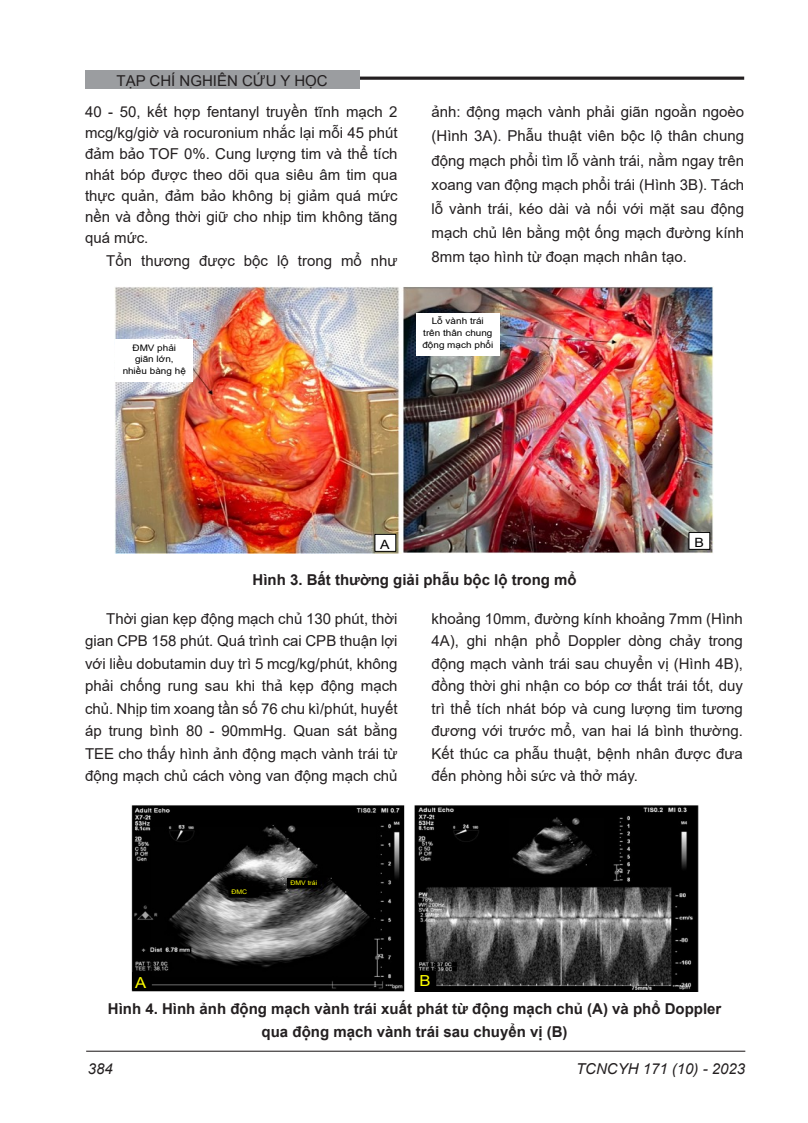
<style>
.page{position:relative;width:808px;height:1123px;background:#fff}
.page>*{position:absolute;margin:0;border:0;box-sizing:border-box;transform-origin:0 0}
.t1{font:15.15px "Arial";color:#ff0;scale:1.09 1}
.t2{font:15.15px "Arial";color:#ff0;scale:1.1 1}
.Nội_dung_chính{font:15px/22.5px "Arial";color:#231f20;text-align:justify}
.Tiêu_đề_Bảng_biểu{font:700 15px/22.5px "Arial";color:#231f20;text-align:center}
.t3{font:italic 15px "Arial";color:#231f20}
.t4{font:12.75px "Arial";color:#000;scale:1.11 1}
.t5{font:9px/11.9px "Arial";color:#000;text-align:center;scale:1.11 1}
.t6{font:6.3px "Arial";color:#ff0;scale:1.09 1}
</style>
<div class="page">
<hr style="left:94px;top:77px;width:650px;height:3px;background:#231f20">
<hr style="left:86px;top:1050px;width:659px;height:1px;background:#231f20">
<div style="left:85px;top:71px;width:274px;height:18px;background:#9b9da0"></div>
<img style="left:114px;top:287px;width:599px;height:267px">
<div style="left:375px;top:534px;width:21px;height:17px;background:#fff"></div>
<div style="left:375px;top:534px;width:21px;height:17px;border:1px solid #000"></div>
<div style="left:689px;top:532px;width:21px;height:17px;background:#fff"></div>
<div style="left:689px;top:532px;width:21px;height:17px;border:1px solid #000"></div>
<div style="left:116px;top:340px;width:77px;height:42px;background:#fff"></div>
<div style="left:416px;top:313px;width:83px;height:42px;background:#fff"></div>
<img style="left:131px;top:805px;width:274px;height:186px">
<div style="left:288px;top:878px;width:32px;height:10px;background:#000"></div>
<div style="left:229px;top:886px;width:29px;height:11px;background:#000"></div>
<div style="left:133px;top:972px;width:18px;height:17px;background:#000"></div>
<img style="left:415px;top:805px;width:283px;height:186px">
<div style="left:417px;top:971px;width:19px;height:17px;background:#000"></div>
<p class="Nội_dung_chính" style="left:117px;top:69px;width:213px">TẠP CHÍ NGHIÊN CỨU Y HỌC</p>
<p class="Nội_dung_chính" style="left:85px;top:101px;width:314px;line-height:21px">40 - 50, kết hợp fentanyl truyền tĩnh mạch 2 mcg/kg/giờ và rocuronium nhắc lại mỗi 45 phút đảm bảo TOF 0%. Cung lượng tim và thể tích nhát bóp được theo dõi qua siêu âm tim qua thực quản, đảm bảo không bị giảm quá mức nền và đồng thời giữ cho nhịp tim không tăng quá mức.</p>
<p class="Nội_dung_chính" style="left:106px;top:249px;width:293px">Tổn thương được bộc lộ trong mổ như</p>
<p class="t5" style="left:123px;top:341px;width:58px">ĐMV phải giãn lớn, nhiều bàng hệ</p>
<p class="Nội_dung_chính" style="left:432px;top:100px;width:314px;line-height:24.2px">ảnh: động mạch vành phải giãn ngoằn ngoèo (Hình 3A). Phẫu thuật viên bộc lộ thân chung động mạch phổi tìm lỗ vành trái, nằm ngay trên xoang van động mạch phổi trái (Hình 3B). Tách lỗ vành trái, kéo dài và nối với mặt sau động mạch chủ lên bằng một ống mạch đường kính 8mm tạo hình từ đoạn mạch nhân tạo.</p>
<p class="t5" style="left:422px;top:315px;width:65px">Lỗ vành trái trên thân chung động mạch phổi</p>
<p class="t4" style="left:380px;top:535px;width:10px">A</p>
<p class="t4" style="left:694px;top:534px;width:10px">B</p>
<p class="Tiêu_đề_Bảng_biểu" style="left:253px;top:568px;width:326px">Hình 3. Bất thường giải phẫu bộc lộ trong mổ</p>
<p class="Nội_dung_chính" style="left:85px;top:607px;width:314px;text-indent:21px">Thời gian kẹp động mạch chủ 130 phút, thời gian CPB 158 phút. Quá trình cai CPB thuận lợi với liều dobutamin duy trì 5 mcg/kg/phút, không phải chống rung sau khi thả kẹp động mạch chủ. Nhịp tim xoang tần số 76 chu kì/phút, huyết áp trung bình 80 - 90mmHg. Quan sát bằng TEE cho thấy hình ảnh động mạch vành trái từ động mạch chủ cách vòng van động mạch chủ</p>
<p class="Nội_dung_chính" style="left:432px;top:607px;width:313px">khoảng 10mm, đường kính khoảng 7mm (Hình 4A), ghi nhận phổ Doppler dòng chảy trong động mạch vành trái sau chuyển vị (Hình 4B), đồng thời ghi nhận co bóp cơ thất trái tốt, duy trì thể tích nhát bóp và cung lượng tim tương đương với trước mổ, van hai lá bình thường.<br>Kết thúc ca phẫu thuật, bệnh nhân được đưa đến phòng hồi sức và thở máy.</p>
<p class="t6" style="left:232px;top:887px;width:16px">ĐMC</p>
<p class="t6" style="left:290px;top:879px;width:26px">ĐMV trái</p>
<p class="t1" style="left:135px;top:972px;width:12px">A</p>
<p class="t2" style="left:419px;top:970px;width:12px">B</p>
<p class="Tiêu_đề_Bảng_biểu" style="left:108px;top:997px;width:615px">Hình 4. Hình ảnh động mạch vành trái xuất phát từ động mạch chủ (A) và phổ Doppler qua động mạch vành trái sau chuyển vị (B)</p>
<p class="t3" style="left:88px;top:1059px;width:27px">384</p>
<p class="t3" style="left:576px;top:1059px;width:171px">TCNCYH 171 (10) - 2023</p>
</div>
